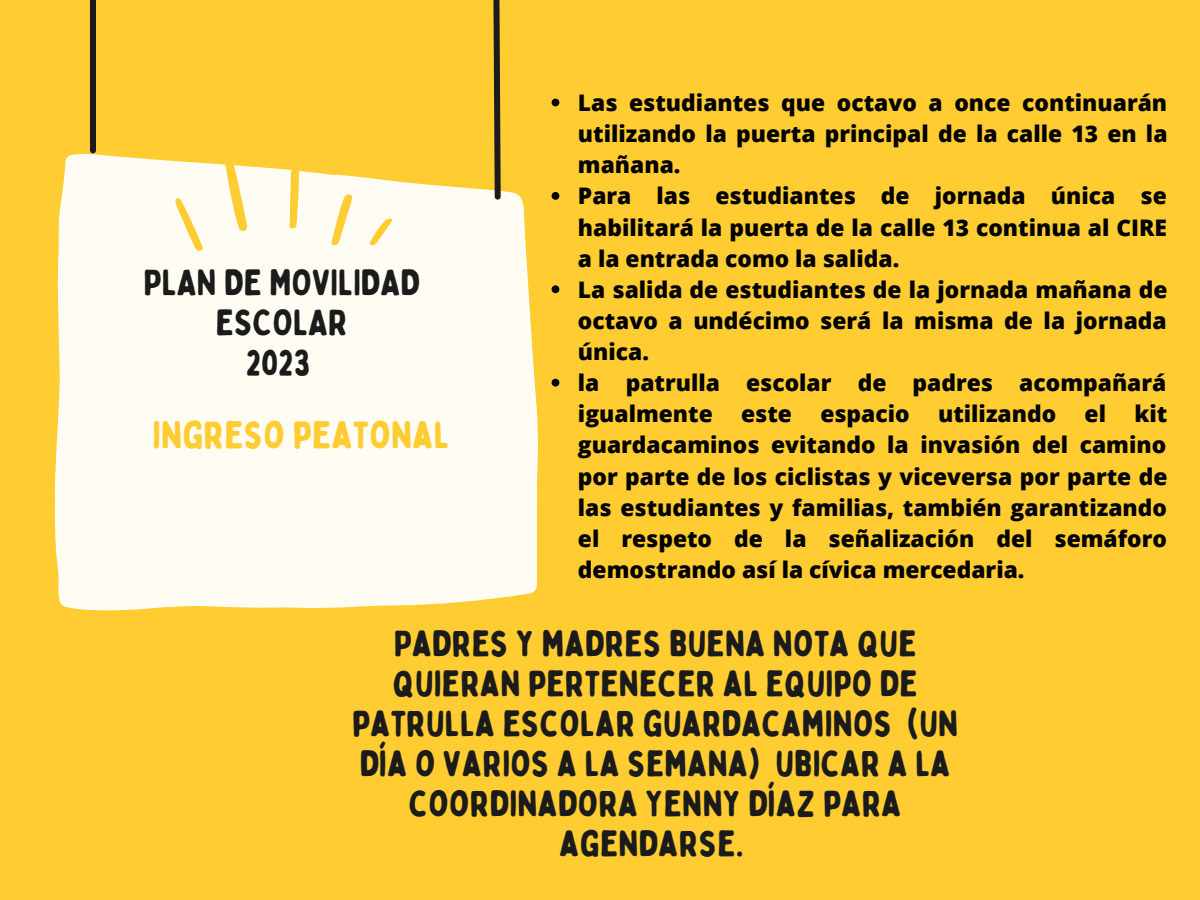
<style>
.page{position:relative;width:1200px;height:900px;background:#ffcc31}
.page>*{position:absolute;margin:0;border:0;box-sizing:border-box;transform-origin:0 0}
.t1{font:38.2px "Bobby Jones Soft";color:#ffcc31}
.t2{font:36.4px/40px "Bobby Jones Soft";color:#1b1b1b;text-align:center}
.t3{font:800 22.8px/31.2px "Open Sans";color:#000}
</style>
<div class="page">
<svg style="left:55px;top:153px;width:483px;height:458px;fill:#fffcf3"></svg>
<div style="left:90px;top:0;width:6px;height:150px;background:#1b1b1b"></div>
<svg style="left:489px;top:0;width:15px;height:203px"></svg>
<svg style="left:222px;top:153px;width:26px;height:80px"></svg>
<svg style="left:279px;top:166px;width:31px;height:63px"></svg>
<svg style="left:175px;top:195px;width:29px;height:59px"></svg>
<svg style="left:323px;top:193px;width:74px;height:53px"></svg>
<svg style="left:552px;top:99px;width:7px;height:7px"></svg>
<svg style="left:552px;top:192px;width:7px;height:8px"></svg>
<svg style="left:552px;top:285px;width:7px;height:8px"></svg>
<svg style="left:552px;top:379px;width:7px;height:8px"></svg>
<h2 class="t2" style="left:144px;top:263px;width:278px">PLAN DE MOVILIDAD<br>ESCOLAR<br>2023</h2>
<h1 class="t1" style="left:153px;top:411px;width:299px">INGRESO PEATONAL</h1>
<p class="t3" style="left:578px;top:87px;width:591px">Las estudiantes que octavo a once continuarán utilizando la puerta principal de la calle 13 en la mañana.<br>Para las estudiantes de jornada única se habilitará la puerta de la calle 13 continua al CIRE a la entrada como la salida.<br>La salida de estudiantes de la jornada mañana de octavo a undécimo será la misma de la jornada única.<br>la patrulla escolar de padres acompañará igualmente este espacio utilizando el kit guardacaminos evitando la invasión del camino por parte de los ciclistas y viceversa por parte de las estudiantes y familias, también garantizando el respeto de la señalización del semáforo demostrando así la cívica mercedaria.</p>
<h2 class="t2" style="left:352px;top:624px;width:608px">PADRES Y MADRES BUENA NOTA QUE<br>QUIERAN PERTENECER AL EQUIPO DE<br>PATRULLA ESCOLAR GUARDACAMINOS (UN<br>DÍA O VARIOS A LA SEMANA) UBICAR A LA<br>COORDINADORA YENNY DÍAZ PARA<br>AGENDARSE.</h2>
</div>
